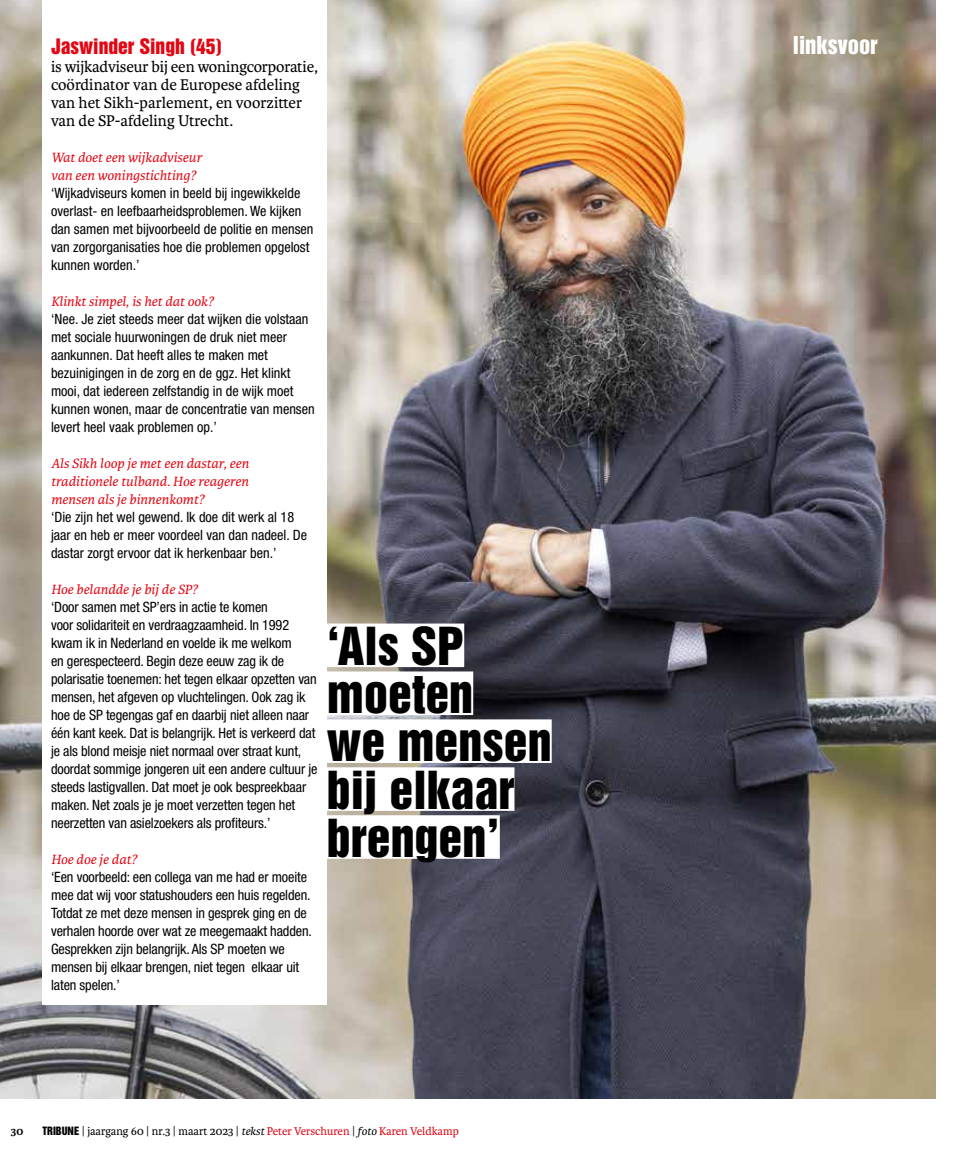
<style>
.page{position:relative;width:974px;height:1170px;background:#fff}
.page>*{position:absolute;margin:0;border:0;box-sizing:border-box;transform-origin:0 0}
.t1{font:47.85px/47.8px "Helvetica Inserat LT Std";color:#000}
.t2{font:22.5px "Helvetica Inserat LT Std";color:#fff}
.t3{font:19.5px "Helvetica Inserat";color:#e30613}
.t4{font:16.5px/18px "Karmina";letter-spacing:-.005em;color:#000}
.t5{font:condensed 14.25px/18px "Helvetica Neue LT Std";letter-spacing:-.01em;color:#000}
.t6{font:italic 14.25px/18px "Karmina";color:#e30613}
.t7{font:12px "Karmina";color:#000}
.t8{font:700 12px "Karmina";color:#000}
.s1{font-family:"Helvetica Inserat LT Std";font-size:10.5px}
.s2{font-style:italic}
.s3{color:#e30613}
</style>
<div class="page">
<img style="left:0;top:0;width:935px;height:1098px">
<div style="left:43px;top:0;width:284px;height:1003px;background:#fff"></div>
<div style="left:327px;top:623px;width:137px;height:44px;background:#fff"></div>
<div style="left:327px;top:671px;width:146px;height:44px;background:#fff"></div>
<div style="left:327px;top:719px;width:225px;height:43px;background:#fff"></div>
<div style="left:327px;top:767px;width:187px;height:43px;background:#fff"></div>
<div style="left:327px;top:815px;width:173px;height:43px;background:#fff"></div>
<h3 class="t3" style="left:51px;top:35px;width:173px">Jaswinder Singh (45)</h3>
<p class="t4" style="left:51px;top:58px;width:268px">is wijkadviseur bij een woningcorporatie, coördinator van de Europese afdeling van het Sikh-parlement, en voorzitter van de SP-afdeling Utrecht.</p>
<p class="t6" style="left:51px;top:149px;width:153px">Wat doet een wijkadviseur van een woningstichting?</p>
<p class="t5" style="left:51px;top:184px;width:264px">‘Wijkadviseurs komen in beeld bij ingewikkelde overlast- en leefbaarheidsproblemen. We kijken dan samen met bijvoorbeeld de politie en mensen van zorgorganisaties hoe die problemen opgelost kunnen worden.’</p>
<p class="t6" style="left:51px;top:293px;width:164px">Klinkt simpel, is het dat ook?</p>
<p class="t5" style="left:51px;top:310px;width:265px">‘Nee. Je ziet steeds meer dat wijken die volstaan met sociale huurwoningen de druk niet meer aankunnen. Dat heeft alles te maken met bezuinigingen in de zorg en de ggz. Het klinkt mooi, dat iedereen zelfstandig in de wijk moet kunnen wonen, maar de concentratie van mensen levert heel vaak problemen op.’</p>
<p class="t6" style="left:51px;top:455px;width:200px;text-align:justify">Als Sikh loop je met een dastar, een traditionele tulband. Hoe reageren mensen als je binnenkomt?</p>
<p class="t5" style="left:51px;top:508px;width:257px">‘Die zijn het wel gewend. Ik doe dit werk al 18 jaar en heb er meer voordeel van dan nadeel. De dastar zorgt ervoor dat ik herkenbaar ben.’</p>
<p class="t6" style="left:51px;top:581px;width:148px">Hoe belandde je bij de SP?</p>
<p class="t5" style="left:51px;top:598px;width:268px">‘Door samen met SP’ers in actie te komen<br>voor solidariteit en verdraagzaamheid. In 1992 kwam ik in Nederland en voelde ik me welkom<br>en gerespecteerd. Begin deze eeuw zag ik de polarisatie toenemen: het tegen elkaar opzetten van mensen, het afgeven op vluchtelingen. Ook zag ik hoe de SP tegengas gaf en daarbij niet alleen naar één kant keek. Dat is belangrijk. Het is verkeerd dat je als blond meisje niet normaal over straat kunt, doordat sommige jongeren uit een andere cultuur je steeds lastigvallen. Dat moet je ook bespreekbaar maken. Net zoals je je moet verzetten tegen het neerzetten van asielzoekers als profiteurs.’</p>
<p class="t6" style="left:51px;top:851px;width:88px">Hoe doe je dat?</p>
<p class="t5" style="left:51px;top:868px;width:262px">‘Een voorbeeld: een collega van me had er moeite mee dat wij voor statushouders een huis regelden.<br>Totdat ze met deze mensen in gesprek ging en de verhalen hoorde over wat ze meegemaakt hadden.<br>Gesprekken zijn belangrijk. Als SP moeten we mensen bij elkaar brengen, niet tegen elkaar uit laten spelen.’</p>
<h1 class="t1" style="left:327px;top:623px;width:226px">‘Als SP moeten<br>we mensen bij elkaar brengen’</h1>
<p class="t8" style="left:11px;top:1123px;width:14px">30</p>
<p class="t7" style="left:43px;top:1123px;width:418px"><span class="s1">TRIBUNE</span> | jaargang 60 | nr.3 | maart 2023 | <span class="s2">tekst</span> <span class="s3">Peter Verschuren</span> | <span class="s2">foto</span> <span class="s3">Karen Veldkamp</span></p>
<h2 class="t2" style="left:793px;top:32px;width:86px">linksvoor</h2>
</div>
